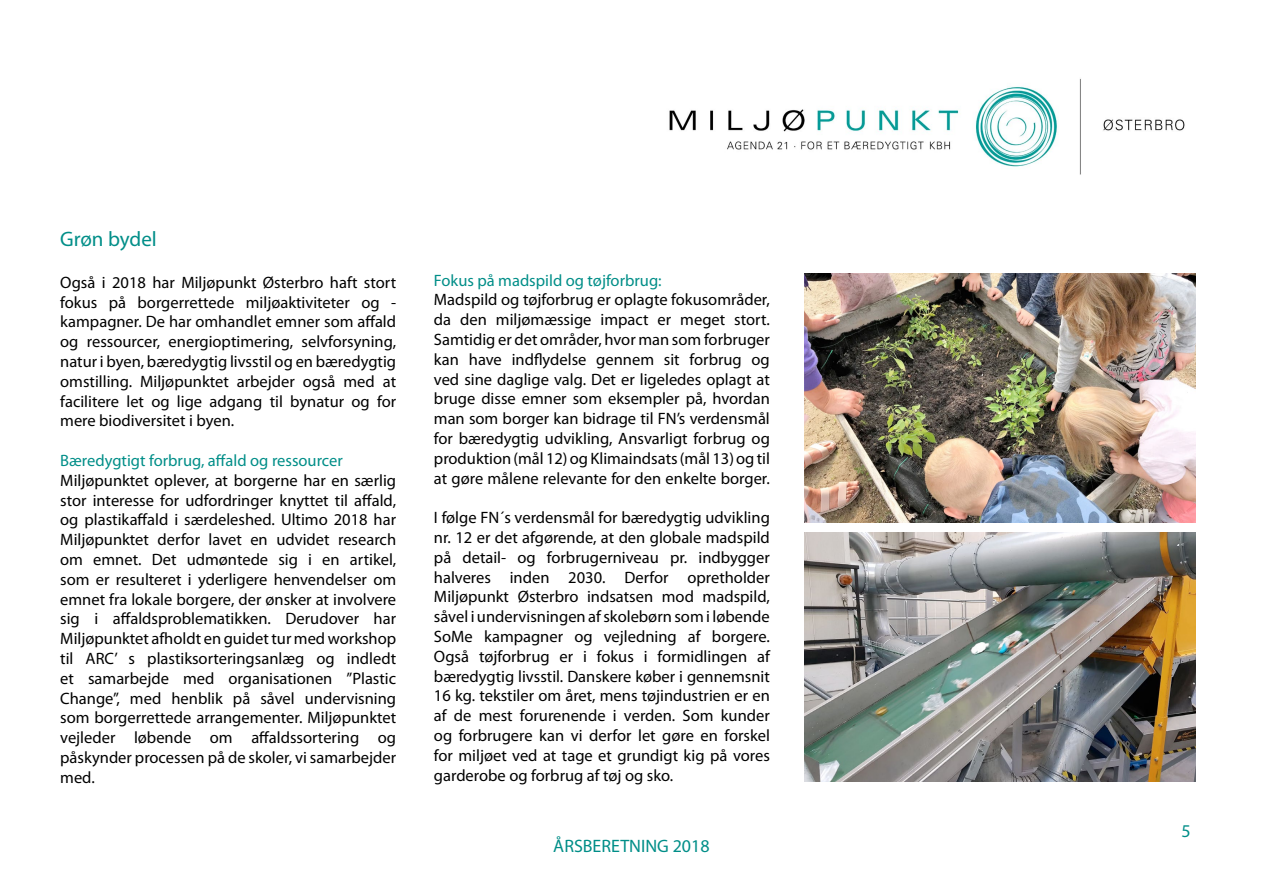
<style>
.page{position:relative;width:1263px;height:893px;background:#fff}
.page>*{position:absolute;margin:0;border:0;box-sizing:border-box;transform-origin:0 0}
.t1{font:21px "Myriad Pro";color:#008e88}
.t2{font:18px "Myriad Pro";color:#008e88}
.t3{font:16.5px/19.8px "Myriad Pro";color:#000;text-align:justify}
.t4{font:16.5px "Myriad Pro";color:#008e88}
</style>
<div class="page">
<img style="left:669px;top:78px;width:516px;height:97px">
<img style="left:804px;top:274px;width:391px;height:249px">
<img style="left:804px;top:532px;width:391px;height:249px">
<p class="t1" style="left:60px;top:228px;width:98px">Grøn bydel</p>
<p class="t3" style="left:60px;top:272px;width:337px">Også i 2018 har Miljøpunkt Østerbro haft stort fokus på borgerrettede miljøaktiviteter og - kampagner. De har omhandlet emner som affald og ressourcer, energioptimering, selvforsyning, natur i byen, bæredygtig livsstil og en bæredygtig omstilling. Miljøpunktet arbejder også med at facilitere let og lige adgang til bynatur og for mere biodiversitet i byen.</p>
<p class="t4" style="left:60px;top:452px;width:284px">Bæredygtigt forbrug, affald og ressourcer</p>
<p class="t3" style="left:60px;top:470px;width:337px">Miljøpunktet oplever, at borgerne har en særlig stor interesse for udfordringer knyttet til affald, og plastikaffald i særdeleshed. Ultimo 2018 har Miljøpunktet derfor lavet en udvidet research om emnet. Det udmøntede sig i en artikel, som er resulteret i yderligere henvendelser om emnet fra lokale borgere, der ønsker at involvere sig i affaldsproblematikken. Derudover har Miljøpunktet afholdt en guidet tur med workshop til ARC’ s plastiksorteringsanlæg og indledt et samarbejde med organisationen ”Plastic Change”, med henblik på såvel undervisning som borgerrettede arrangementer. Miljøpunktet vejleder løbende om affaldssortering og påskynder processen på de skoler, vi samarbejder med.</p>
<p class="t4" style="left:434px;top:271px;width:229px">Fokus på madspild og tøjforbrug:</p>
<p class="t3" style="left:434px;top:290px;width:337px">Madspild og tøjforbrug er oplagte fokusområder, da den miljømæssige impact er meget stort.<br>Samtidig er det områder, hvor man som forbruger kan have indflydelse gennem sit forbrug og ved sine daglige valg. Det er ligeledes oplagt at bruge disse emner som eksempler på, hvordan man som borger kan bidrage til FN’s verdensmål for bæredygtig udvikling, Ansvarligt forbrug og produktion (mål 12) og Klimaindsats (mål 13) og til at gøre målene relevante for den enkelte borger.</p>
<p class="t3" style="left:434px;top:508px;width:337px">I følge FN´s verdensmål for bæredygtig udvikling nr. 12 er det afgørende, at den globale madspild på detail- og forbrugerniveau pr. indbygger halveres inden 2030. Derfor opretholder Miljøpunkt Østerbro indsatsen mod madspild, såvel i undervisningen af skolebørn som i løbende SoMe kampagner og vejledning af borgere.<br>Også tøjforbrug er i fokus i formidlingen af bæredygtig livsstil. Danskere køber i gennemsnit 16 kg. tekstiler om året, mens tøjindustrien er en af de mest forurenende i verden. Som kunder og forbrugere kan vi derfor let gøre en forskel for miljøet ved at tage et grundigt kig på vores garderobe og forbrug af tøj og sko.</p>
<p class="t2" style="left:553px;top:837px;width:158px">ÅRSBERETNING 2018</p>
<p class="t2" style="left:1181px;top:821px;width:11px">5</p>
</div>
